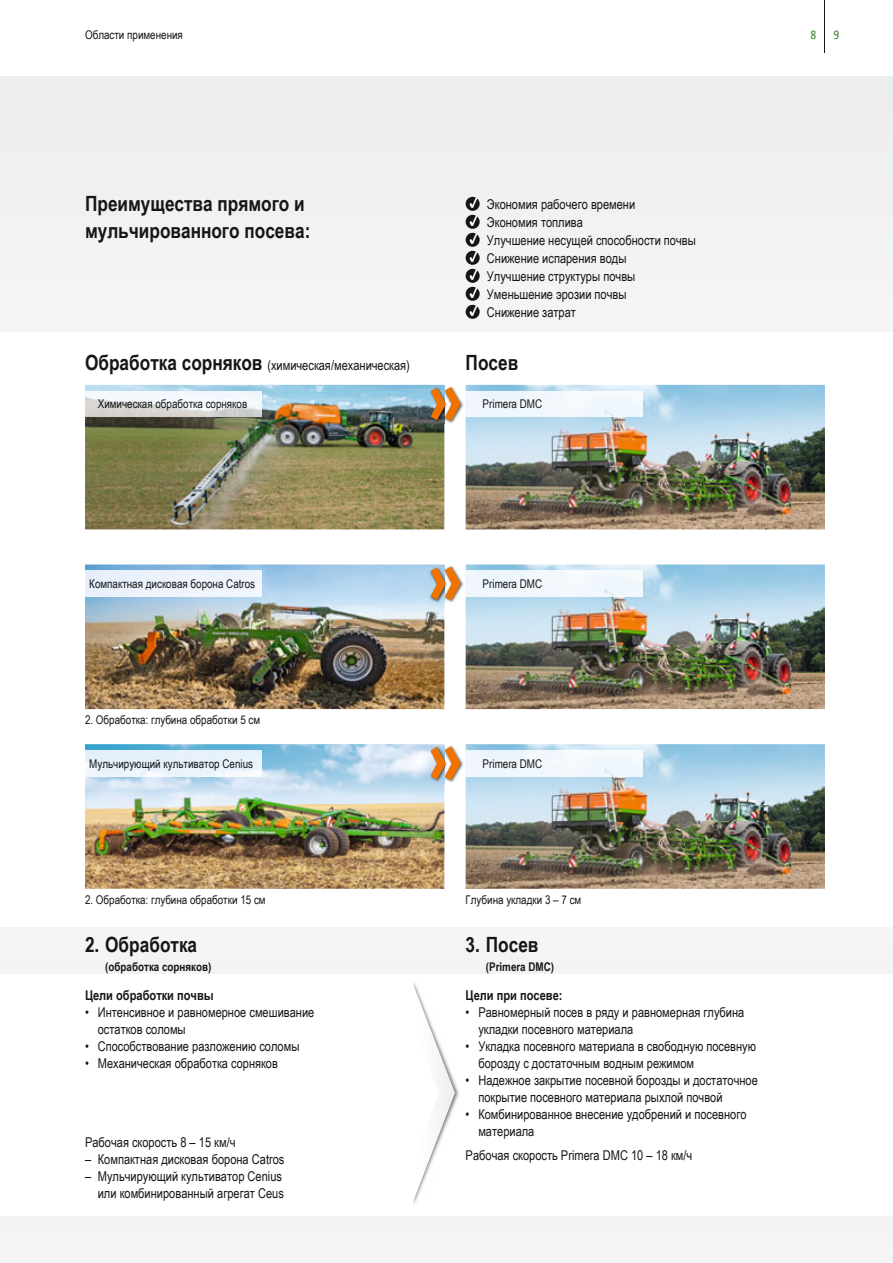
<style>
.page{position:relative;width:893px;height:1263px;background:#fff}
.page>*{position:absolute;margin:0;border:0;box-sizing:border-box;transform-origin:0 0}
.t1{font:700 21px/27px "Arial Narrow";color:#151616}
.t2{font:13.5px/17px "Arial Narrow";color:#151616}
.t3{font:700 13.5px "Arial Narrow";color:#151616}
.t4{font:12px "Arial Narrow";color:#151616}
.t5{font:700 12px "Arial Narrow";color:#151616}
.t6{font:12px "Camingo Dos Pro S Cd";color:#38832b}
.s1{font-weight:700;font-size:21px}
</style>
<div class="page">
<div style="left:0;top:77px;width:893px;height:255px;background:#f1f1f1"></div>
<div style="left:0;top:1215px;width:893px;height:48px;background:#f4f4f4"></div>
<div style="left:0;top:927px;width:893px;height:47px;background:#f4f4f4"></div>
<img style="left:85px;top:385px;width:359px;height:144px">
<img style="left:85px;top:564px;width:359px;height:145px">
<img style="left:466px;top:385px;width:359px;height:144px">
<img style="left:466px;top:564px;width:359px;height:145px">
<img style="left:466px;top:744px;width:359px;height:145px">
<div style="left:466px;top:571px;width:176px;height:25px;background:#f0f7fd"></div>
<div style="left:466px;top:750px;width:176px;height:26px;background:#f0f7fd"></div>
<div style="left:466px;top:391px;width:176px;height:26px;background:#f0f7fd"></div>
<img style="left:85px;top:744px;width:359px;height:145px">
<img style="left:85px;top:391px;width:176px;height:26px">
<img style="left:85px;top:750px;width:176px;height:26px">
<div style="left:85px;top:571px;width:176px;height:25px;background:#ecf3fc"></div>
<img style="left:413px;top:1082px;width:46px;height:122px">
<svg style="left:413px;top:982px;width:42px;height:221px"></svg>
<img style="left:429px;top:386px;width:34px;height:38px">
<svg style="left:431px;top:387px;width:30px;height:34px"></svg>
<img style="left:429px;top:565px;width:34px;height:38px">
<svg style="left:431px;top:567px;width:30px;height:34px"></svg>
<img style="left:429px;top:745px;width:34px;height:38px">
<svg style="left:431px;top:746px;width:30px;height:34px"></svg>
<hr style="left:825px;top:0;width:1px;height:53px;background:#151616">
<svg style="left:466px;top:197px;width:14px;height:122px"></svg>
<p class="t4" style="left:85px;top:27px;width:99px">Области применения</p>
<h1 class="t1" style="left:85px;top:190px;width:227px">Преимущества прямого и мульчированного посева:</h1>
<p class="t2" style="left:487px;top:195px;width:211px;line-height:18px">Экономия рабочего времени<br>Экономия топлива<br>Улучшение несущей способности почвы<br>Снижение испарения воды<br>Улучшение структуры почвы<br>Уменьшение эрозии почвы<br>Снижение затрат</p>
<p class="t2" style="left:85px;top:357px;width:326px"><span class="s1">Обработка сорняков</span> (химическая/механическая)</p>
<h1 class="t1" style="left:466px;top:349px;width:54px">Посев</h1>
<p class="t4" style="left:98px;top:397px;width:151px">Химическая обработка сорняков</p>
<p class="t4" style="left:483px;top:397px;width:61px">Primera DMC</p>
<p class="t6" style="left:810px;top:29px;width:7px">8</p>
<p class="t6" style="left:833px;top:29px;width:7px">9</p>
<p class="t4" style="left:89px;top:577px;width:167px">Компактная дисковая борона Catros</p>
<p class="t4" style="left:85px;top:713px;width:177px">2. Обработка: глубина обработки 5 см</p>
<p class="t4" style="left:89px;top:756px;width:165px">Мульчирующий культиватор Cenius</p>
<p class="t4" style="left:483px;top:577px;width:61px">Primera DMC</p>
<p class="t4" style="left:483px;top:756px;width:61px">Primera DMC</p>
<p class="t4" style="left:85px;top:893px;width:182px">2. Обработка: глубина обработки 15 см</p>
<p class="t4" style="left:466px;top:893px;width:117px">Глубина укладки 3 – 7 см</p>
<h1 class="t1" style="left:85px;top:931px;width:114px">2. Обработка</h1>
<p class="t5" style="left:105px;top:959px;width:108px">(обработка сорняков)</p>
<p class="t3" style="left:85px;top:988px;width:130px">Цели обработки почвы</p>
<p class="t2" style="left:98px;top:1004px;width:218px;text-indent:-13px">• Интенсивное и равномерное смешивание остатков соломы</p>
<p class="t2" style="left:85px;top:1038px;width:216px">• Способствование разложению соломы</p>
<p class="t2" style="left:85px;top:1055px;width:194px">• Механическая обработка сорняков</p>
<p class="t2" style="left:85px;top:1134px;width:152px">Рабочая скорость 8 – 15 км/ч</p>
<p class="t2" style="left:85px;top:1151px;width:201px">– Компактная дисковая борона Catros</p>
<p class="t2" style="left:85px;top:1168px;width:200px;text-align:right">– Мульчирующий культиватор Cenius или комбинированный агрегат Ceus</p>
<h1 class="t1" style="left:466px;top:931px;width:74px">3. Посев</h1>
<p class="t5" style="left:486px;top:959px;width:70px">(Primera DMC)</p>
<p class="t3" style="left:466px;top:988px;width:98px">Цели при посеве:</p>
<p class="t2" style="left:478px;top:1004px;width:268px;text-indent:-13px">• Равномерный посев в ряду и равномерная глубина укладки посевного материала</p>
<p class="t2" style="left:478px;top:1038px;width:279px;text-indent:-13px">• Укладка посевного материала в свободную посевную борозду с достаточным водным режимом</p>
<p class="t2" style="left:478px;top:1072px;width:281px;text-indent:-13px">• Надежное закрытие посевной борозды и достаточное покрытие посевного материала рыхлой почвой</p>
<p class="t2" style="left:478px;top:1106px;width:270px;text-indent:-13px">• Комбинированное внесение удобрений и посевного материала</p>
<p class="t2" style="left:466px;top:1146px;width:228px">Рабочая скорость Primera DMC 10 – 18 км/ч</p>
</div>
